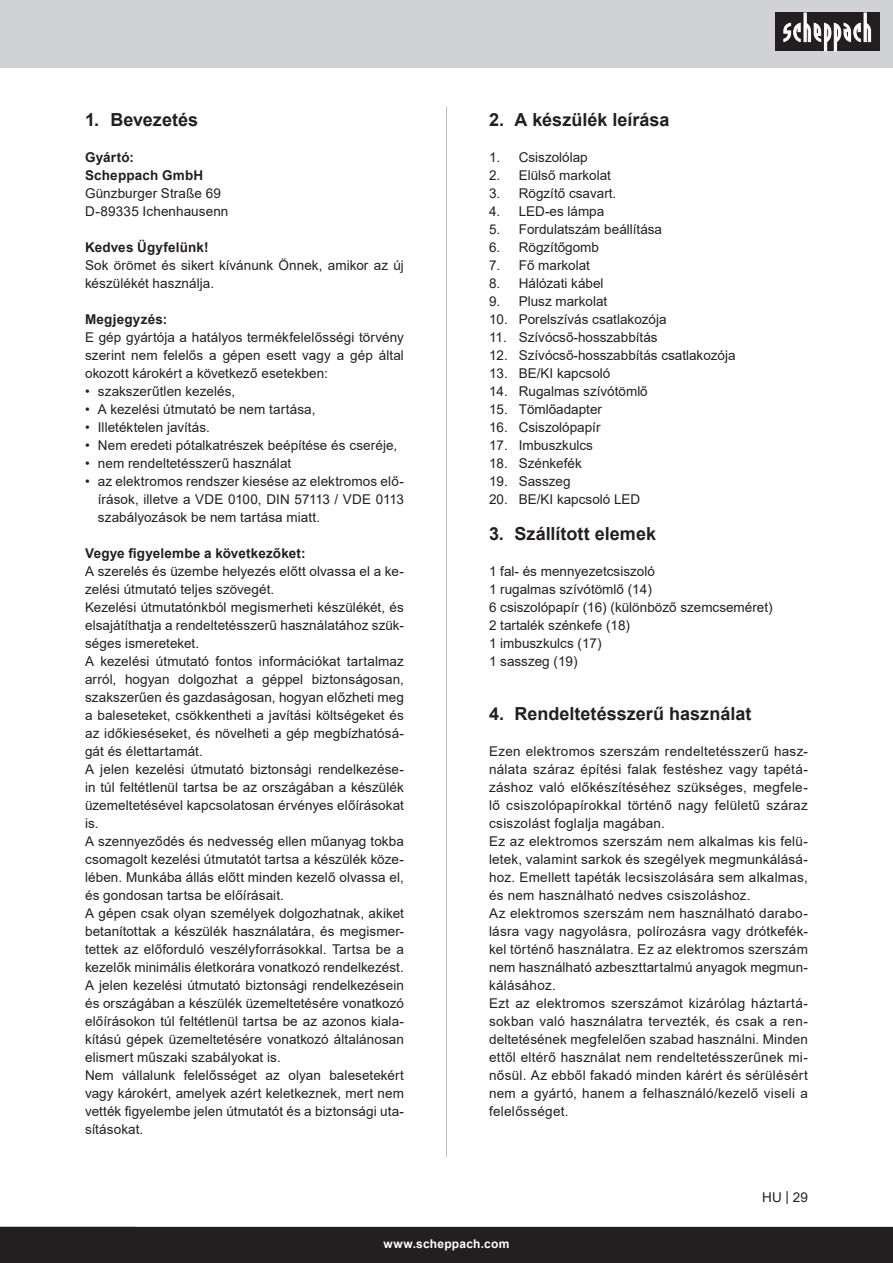
<style>
.page{position:relative;width:893px;height:1263px;background:#fff}
.page>*{position:absolute;margin:0;border:0;box-sizing:border-box;transform-origin:0 0}
.t1{font:700 18px "Arial";color:#231f20}
.t2{font:13.5px/18px "Arial";letter-spacing:.01em;color:#231f20}
.t3{font:700 13.5px/18px "Arial";letter-spacing:.015em;color:#231f20}
.t4{font:700 12px "Arial";letter-spacing:.02em;color:#fff}
</style>
<div class="page">
<div style="left:0;top:0;width:893px;height:67px;background:#d1d2d4"></div>
<div style="left:0;top:1227px;width:893px;height:36px;background:#231f20"></div>
<div style="left:775px;top:13px;width:105px;height:38px;background:#231f20"></div>
<svg style="left:783px;top:13px;width:88px;height:38px"></svg>
<hr style="left:446px;top:106px;width:1px;height:1051px;background:#b9bdc0">
<h1 class="t1" style="left:85px;top:107px;width:115px">1. Bevezetés</h1>
<p class="t3" style="left:85px;top:148px;width:120px">Gyártó:<br>Scheppach GmbH</p>
<p class="t2" style="left:85px;top:184px;width:145px">Günzburger Straße 69<br>D-89335 Ichenhausenn</p>
<p class="t3" style="left:85px;top:238px;width:125px">Kedves Ügyfelünk!</p>
<p class="t2" style="left:85px;top:256px;width:320px">Sok örömet és sikert kívánunk Önnek, amikor az új készülékét használja.</p>
<p class="t3" style="left:85px;top:310px;width:84px">Megjegyzés:</p>
<p class="t2" style="left:85px;top:328px;width:320px;text-align:justify">E gép gyártója a hatályos termékfelelősségi törvény szerint nem felelős a gépen esett vagy a gép által okozott károkért a következő esetekben:</p>
<p class="t2" style="left:85px;top:382px;width:152px">• szakszerűtlen kezelés,</p>
<p class="t2" style="left:85px;top:400px;width:232px">• A kezelési útmutató be nem tartása,</p>
<p class="t2" style="left:85px;top:418px;width:126px">• Illetéktelen javítás.</p>
<p class="t2" style="left:85px;top:436px;width:314px">• Nem eredeti pótalkatrészek beépítése és cseréje,</p>
<p class="t2" style="left:85px;top:454px;width:208px">• nem rendeltetésszerű használat</p>
<p class="t2" style="left:98px;top:472px;width:308px;text-align:justify;text-indent:-13px">• az elektromos rendszer kiesése az elektromos elő&shy;írások, illetve a VDE 0100, DIN 57113 / VDE 0113 szabályozások be nem tartása miatt.</p>
<p class="t3" style="left:85px;top:544px;width:222px">Vegye figyelembe a következőket:</p>
<p class="t2" style="left:85px;top:562px;width:320px">A szerelés és üzembe helyezés előtt olvassa el a ke&shy;zelési útmutató teljes szövegét.<br>Kezelési útmutatónkból megismerheti készülékét, és elsajátíthatja a rendeltetésszerű használatához szük&shy;séges ismereteket.<br>A kezelési útmutató fontos információkat tartalmaz arról, hogyan dolgozhat a géppel biztonságosan, szakszerűen és gazdaságosan, hogyan előzheti meg a baleseteket, csökkentheti a javítási költségeket és az időkieséseket, és növelheti a gép megbízhatósá&shy;gát és élettartamát.<br>A jelen kezelési útmutató biztonsági rendelkezése&shy;in túl feltétlenül tartsa be az országában a készülék üzemeltetésével kapcsolatosan érvényes előírásokat is.<br>A szennyeződés és nedvesség ellen műanyag tokba csomagolt kezelési útmutatót tartsa a készülék köze&shy;lében. Munkába állás előtt minden kezelő olvassa el, és gondosan tartsa be előírásait.<br>A gépen csak olyan személyek dolgozhatnak, akiket betanítottak a készülék használatára, és megismer&shy;tettek az előforduló veszélyforrásokkal. Tartsa be a kezelők minimális életkorára vonatkozó rendelkezést.<br>A jelen kezelési útmutató biztonsági rendelkezésein és országában a készülék üzemeltetésére vonatkozó előírásokon túl feltétlenül tartsa be az azonos kiala&shy;kítású gépek üzemeltetésére vonatkozó általánosan elismert műszaki szabályokat is.<br>Nem vállalunk felelősséget az olyan balesetekért vagy károkért, amelyek azért keletkeznek, mert nem vették figyelembe jelen útmutatót és a biztonsági uta&shy;sításokat.</p>
<h1 class="t1" style="left:489px;top:107px;width:182px">2. A készülék leírása</h1>
<p class="t2" style="left:489px;top:148px;width:100px">1. Csiszolólap</p>
<p class="t2" style="left:489px;top:166px;width:124px">2. Elülső markolat</p>
<p class="t2" style="left:489px;top:184px;width:129px">3. Rögzítő csavart.</p>
<p class="t2" style="left:489px;top:202px;width:117px">4. LED-es lámpa</p>
<p class="t2" style="left:489px;top:220px;width:175px">5. Fordulatszám beállítása</p>
<p class="t2" style="left:489px;top:238px;width:112px">6. Rögzítőgomb</p>
<p class="t2" style="left:489px;top:256px;width:103px">7. Fő markolat</p>
<p class="t2" style="left:489px;top:274px;width:116px">8. Hálózati kábel</p>
<p class="t2" style="left:489px;top:292px;width:120px">9. Plusz markolat</p>
<p class="t2" style="left:489px;top:310px;width:179px">10. Porelszívás csatlakozója</p>
<p class="t2" style="left:489px;top:328px;width:170px">11. Szívócső-hosszabbítás</p>
<p class="t2" style="left:489px;top:346px;width:248px">12. Szívócső-hosszabbítás csatlakozója</p>
<p class="t2" style="left:489px;top:364px;width:123px">13. BE/KI kapcsoló</p>
<p class="t2" style="left:489px;top:382px;width:160px">14. Rugalmas szívótömlő</p>
<p class="t2" style="left:489px;top:400px;width:115px">15. Tömlőadapter</p>
<p class="t2" style="left:489px;top:418px;width:113px">16. Csiszolópapír</p>
<p class="t2" style="left:489px;top:436px;width:106px">17. Imbuszkulcs</p>
<p class="t2" style="left:489px;top:454px;width:94px">18. Szénkefék</p>
<p class="t2" style="left:489px;top:472px;width:83px">19. Sasszeg</p>
<p class="t2" style="left:489px;top:490px;width:153px">20. BE/KI kapcsoló LED</p>
<h1 class="t1" style="left:489px;top:521px;width:168px">3. Szállított elemek</h1>
<p class="t2" style="left:489px;top:562px;width:285px">1 fal- és mennyezetcsiszoló<br>1 rugalmas szívótömlő (14)<br>6 csiszolópapír (16) (különböző szemcseméret)<br>2 tartalék szénkefe (18)<br>1 imbuszkulcs (17)<br>1 sasszeg (19)</p>
<h1 class="t1" style="left:489px;top:701px;width:264px">4. Rendeltetésszerű használat</h1>
<p class="t2" style="left:489px;top:742px;width:320px">Ezen elektromos szerszám rendeltetésszerű hasz&shy;nálata száraz építési falak festéshez vagy tapétá&shy;záshoz való előkészítéséhez szükséges, megfele&shy;lő csiszolópapírokkal történő nagy felületű száraz csiszolást foglalja magában.<br>Ez az elektromos szerszám nem alkalmas kis felü&shy;letek, valamint sarkok és szegélyek megmunkálásá&shy;hoz. Emellett tapéták lecsiszolására sem alkalmas, és nem használható nedves csiszoláshoz.<br>Az elektromos szerszám nem használható darabo&shy;lásra vagy nagyolásra, polírozásra vagy drótkefék&shy;kel történő használatra. Ez az elektromos szerszám nem használható azbeszttartalmú anyagok megmun&shy;kálásához.<br>Ezt az elektromos szerszámot kizárólag háztartá&shy;sokban való használatra tervezték, és csak a ren&shy;deltetésének megfelelően szabad használni. Minden ettől eltérő használat nem rendeltetésszerűnek mi&shy;nősül. Az ebből fakadó minden kárért és sérülésért nem a gyártó, hanem a felhasználó/kezelő viseli a felelősséget.</p>
<p class="t2" style="left:762px;top:1188px;width:47px">HU | 29</p>
<p class="t4" style="left:384px;top:1235px;width:127px">www.scheppach.com</p>
</div>
